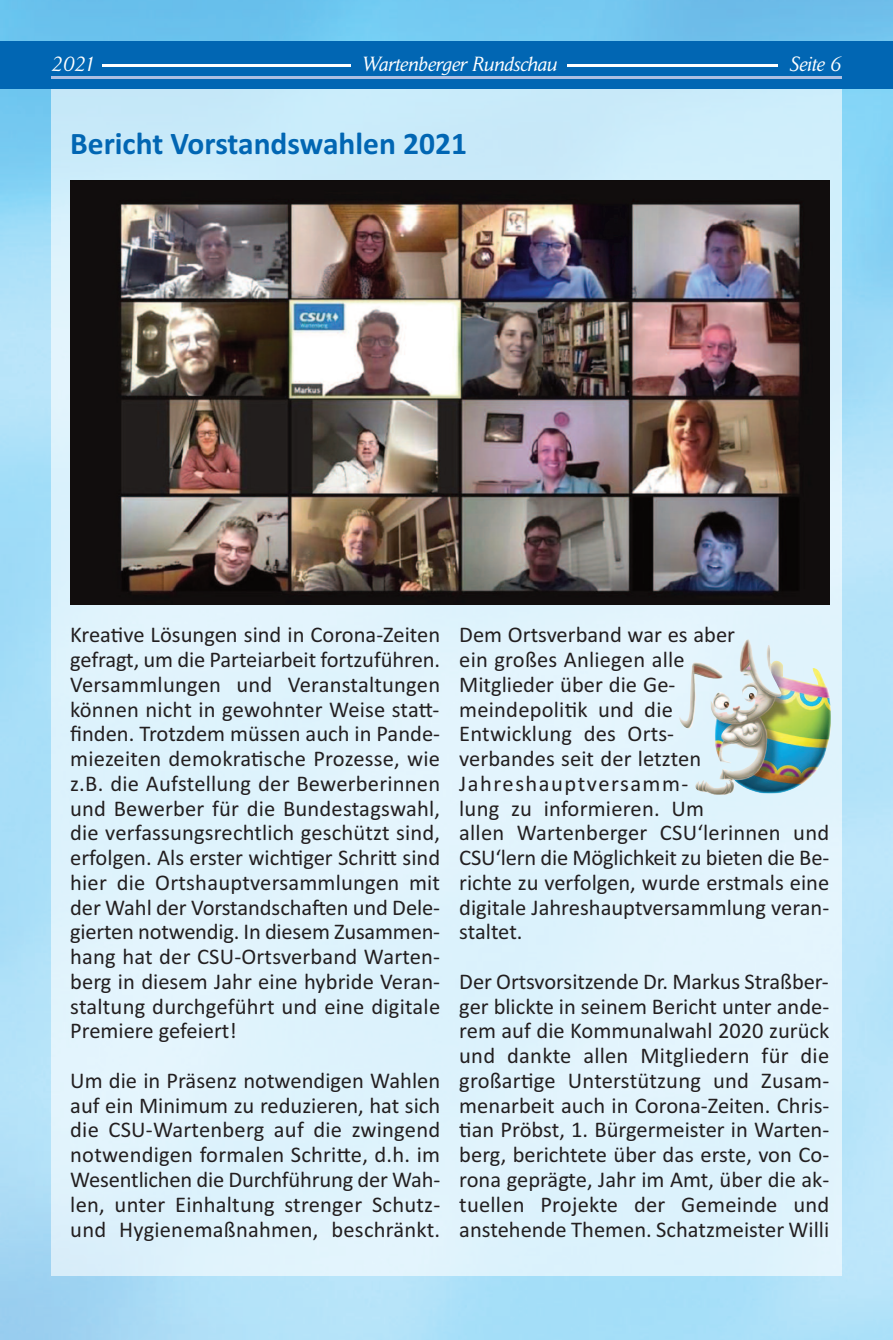
<style>
.page{position:relative;width:893px;height:1340px;background:#fff}
.page>*{position:absolute;margin:0;border:0;box-sizing:border-box;transform-origin:0 0}
.t1{font:700 31.5px "Calibri";color:#0166b3}
.t2{font:22.5px/24.8px "Calibri";color:#231f20;text-align:justify}
.t3{font:italic 20.25px "Daily News BQ";color:#fff}
</style>
<div class="page">
<img style="left:0;top:0;width:893px;height:1339px">
<div style="left:51px;top:77px;width:791px;height:1199px;background:#fff;opacity:.6"></div>
<div style="left:0;top:41px;width:893px;height:48px;background:#0166b3"></div>
<hr style="left:51px;top:77px;width:791px;height:2px;background:#adbfe2">
<hr style="left:102px;top:64px;width:249px;height:2px;background:#fff">
<hr style="left:568px;top:64px;width:210px;height:2px;background:#fff">
<img style="left:70px;top:181px;width:759px;height:423px">
<img style="left:679px;top:639px;width:152px;height:155px">
<p class="t3" style="left:51px;top:52px;width:46px">2021</p>
<p class="t3" style="left:362px;top:52px;width:197px">Wartenberger Rundschau</p>
<p class="t3" style="left:789px;top:52px;width:53px">Seite 6</p>
<h1 class="t1" style="left:70px;top:125px;width:398px">Bericht Vorstandswahlen 2021</h1>
<p class="t2" style="left:70px;top:622px;width:371px">Kreative Lösungen sind in Corona-Zeiten gefragt, um die Parteiarbeit fortzuführen.<br>Versammlungen und Veranstaltungen können nicht in gewohnter Weise statt&shy;finden. Trotzdem müssen auch in Pande&shy;miezeiten demokratische Prozesse, wie z.B. die Aufstellung der Bewerberinnen und Bewerber für die Bundestagswahl, die verfassungsrechtlich geschützt sind, erfolgen. Als erster wichtiger Schritt sind hier die Ortshauptversammlungen mit der Wahl der Vorstandschaften und Dele&shy;gierten notwendig. In diesem Zusammen&shy;hang hat der CSU-Ortsverband Warten&shy;berg in diesem Jahr eine hybride Veran&shy;staltung durchgeführt und eine digitale Premiere gefeiert!</p>
<p class="t2" style="left:70px;top:1067px;width:371px">Um die in Präsenz notwendigen Wahlen auf ein Minimum zu reduzieren, hat sich die CSU-Wartenberg auf die zwingend notwendigen formalen Schritte, d.h. im Wesentlichen die Durchführung der Wah&shy;len, unter Einhaltung strenger Schutz&shy;und Hygienemaßnahmen, beschränkt.</p>
<p class="t2" style="left:459px;top:622px;width:371px;text-align:left">Dem Ortsverband war es aber<br>ein großes Anliegen alle<br>Mitglieder über die Ge-<br>meindepolitik und die<br>Entwicklung des Orts-<br>verbandes seit der letzten<br>Jahreshauptversamm-<br>lung zu informieren. Um<br>allen Wartenberger CSU‘lerinnen und<br>CSU‘lern die Möglichkeit zu bieten die Be&shy;richte zu verfolgen, wurde erstmals eine digitale Jahreshauptversammlung veran&shy;staltet.</p>
<p class="t2" style="left:459px;top:968px;width:371px">Der Ortsvorsitzende Dr. Markus Straßber&shy;ger blickte in seinem Bericht unter ande&shy;rem auf die Kommunalwahl 2020 zurück und dankte allen Mitgliedern für die großartige Unterstützung und Zusam&shy;menarbeit auch in Corona-Zeiten. Chris&shy;tian Pröbst, 1. Bürgermeister in Warten&shy;berg, berichtete über das erste, von Co&shy;rona geprägte, Jahr im Amt, über die ak&shy;tuellen Projekte der Gemeinde und anstehende Themen. Schatzmeister Willi</p>
</div>
